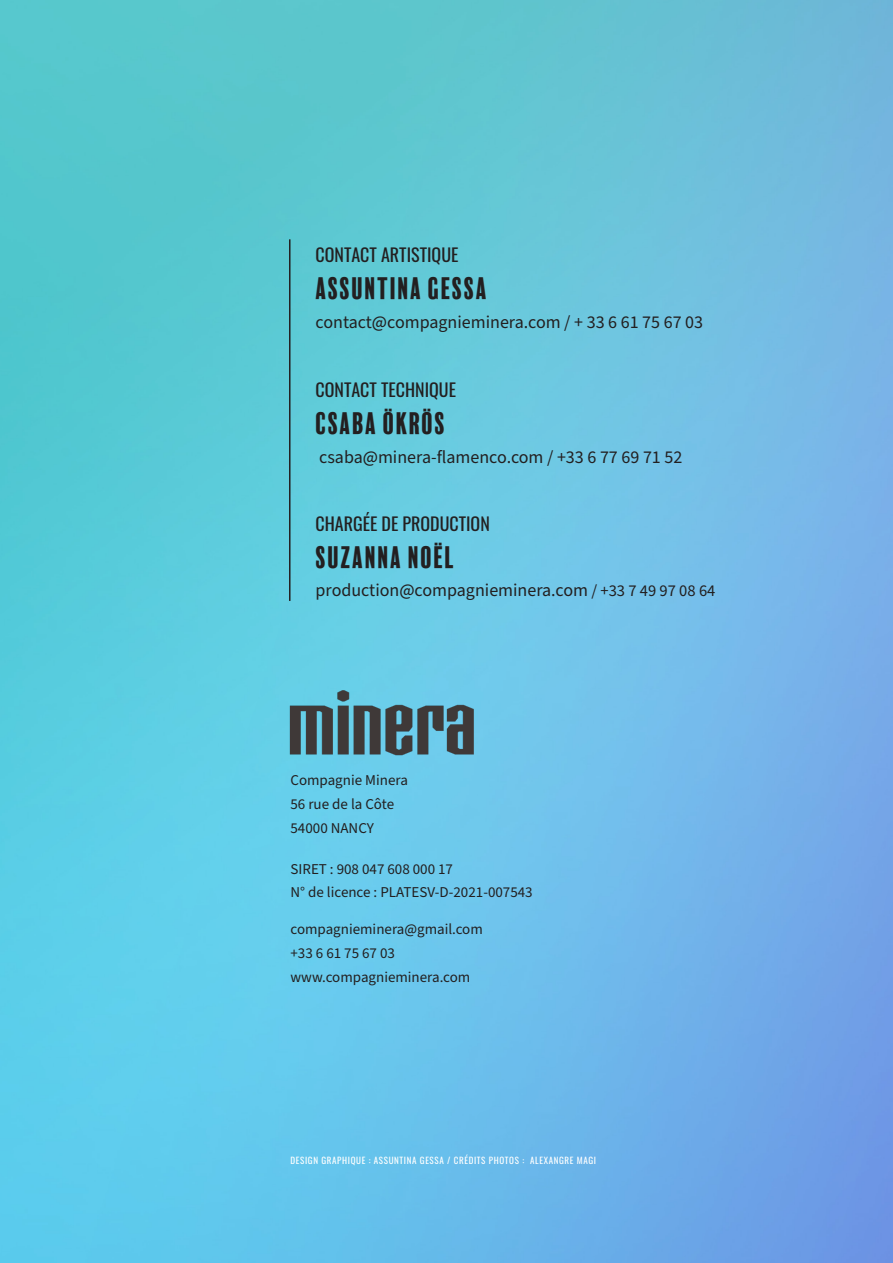
<style>
.page{position:relative;width:893px;height:1263px;background:#fff}
.page>*{position:absolute;margin:0;border:0;box-sizing:border-box;transform-origin:0 0}
.t1{font:28.5px "Balboa Plus Fill";color:#231f20}
.t2{font:18px "Source Sans Pro";color:#231f20}
.Titre1{font:18px "Oswald";color:#231f20}
.t3{font:15px "Source Sans Pro";color:#231f20}
.paragraphe_sommaire{font:9px "Oswald";letter-spacing:.07em;color:#fff}
.s1{font-size:16.5px}
</style>
<div class="page">
<img style="left:0;top:0;width:893px;height:1263px">
<hr style="left:289px;top:239px;width:1px;height:362px;background:#231f20">
<img style="left:257px;top:656px;width:250px;height:138px">
<p class="Titre1" style="left:316px;top:239px;width:144px">CONTACT ARTISTIQUE</p>
<p class="t1" style="left:316px;top:273px;width:174px">ASSUNTINA GESSA</p>
<p class="t2" style="left:316px;top:309px;width:389px">contact@compagnieminera.com / + 33 6 61 75 67 03</p>
<p class="Titre1" style="left:316px;top:374px;width:142px">CONTACT TECHNIQUE</p>
<p class="t1" style="left:316px;top:408px;width:132px">CSABA ÖKRÖS</p>
<p class="t2" style="left:319px;top:445px;width:365px">csaba@minera-flamenco.com / +33 6 77 69 71 52</p>
<p class="Titre1" style="left:316px;top:507px;width:176px">CHARGÉE DE PRODUCTION</p>
<p class="t1" style="left:316px;top:541px;width:142px">SUZANNA NOËL</p>
<p class="t2" style="left:316px;top:578px;width:401px">production@compagnieminera.com <span class="s1">/ +33 7 49 97 08 64</span></p>
<p class="t3" style="left:290px;top:770px;width:119px">Compagnie Minera</p>
<p class="t3" style="left:290px;top:794px;width:105px">56 rue de la Côte</p>
<p class="t3" style="left:290px;top:818px;width:85px">54000 NANCY</p>
<p class="t3" style="left:290px;top:859px;width:164px">SIRET : 908 047 608 000 17</p>
<p class="t3" style="left:290px;top:882px;width:244px">N° de licence : PLATESV-D-2021-007543</p>
<p class="t3" style="left:290px;top:919px;width:194px">compagnieminera@gmail.com</p>
<p class="t3" style="left:290px;top:943px;width:106px">+33 6 61 75 67 03</p>
<p class="t3" style="left:290px;top:967px;width:181px">www.compagnieminera.com</p>
<p class="paragraphe_sommaire" style="left:290px;top:1153px;width:307px">DESIGN GRAPHIQUE : ASSUNTINA GESSA / CRÉDITS PHOTOS : ALEXANGRE MAGI</p>
</div>
